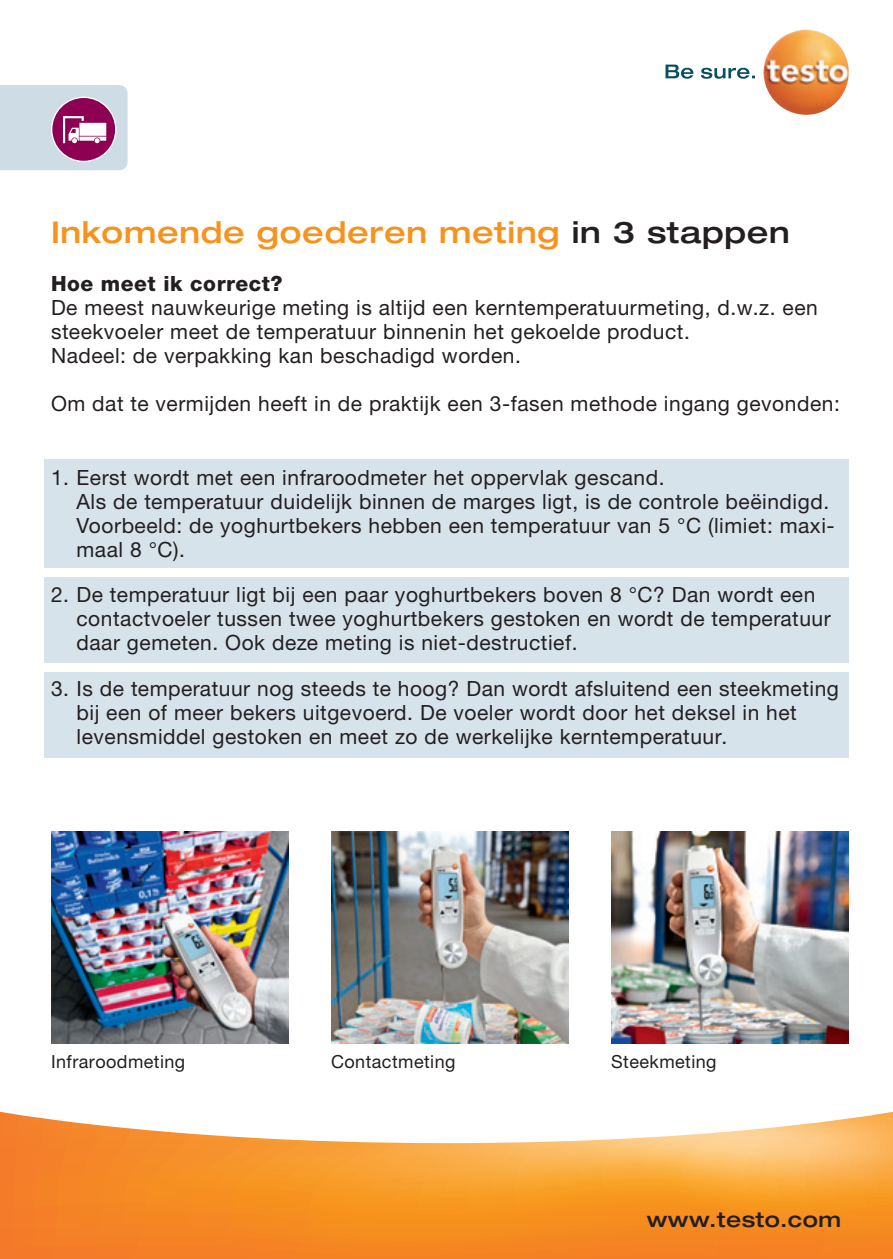
<style>
.page{position:relative;width:893px;height:1259px;background:#fff}
.page>*{position:absolute;margin:0;border:0;box-sizing:border-box;transform-origin:0 0}
.t1{font:500 expanded 30px "Helvetica Neue LTW1 G";letter-spacing:.025em;color:#f7931d}
.t2{font:21px/24px "Helvetica Neue LTW1 G";letter-spacing:.025em;color:#231f20}
.t3{font:800 21px "Helvetica Neue LTW1 G";letter-spacing:.025em;color:#231f20}
.t4{font:500 expanded 21px "Helvetica Neue LTW1 G";letter-spacing:.025em;color:#231f20}
.t5{font:18px "Helvetica Neue LTW1 G";letter-spacing:.025em;color:#231f20}
.s1{color:#231f20}
</style>
<div class="page">
<svg style="left:0;top:1111px;width:893px;height:148px;background:#f8a54f"></svg>
<svg style="left:665px;top:65px;width:90px;height:14px"></svg>
<img style="left:763px;top:30px;width:86px;height:85px;border-radius:43px">
<img style="left:51px;top:831px;width:238px;height:212px">
<svg style="left:0;top:85px;width:128px;height:85px;background:#c3aec6"></svg>
<img style="left:331px;top:831px;width:238px;height:212px">
<img style="left:611px;top:831px;width:238px;height:212px">
<div style="left:45px;top:672px;width:804px;height:85px;background:#d7e3ea"></div>
<div style="left:45px;top:577px;width:804px;height:85px;background:#d7e3ea"></div>
<div style="left:45px;top:459px;width:804px;height:108px;background:#d7e3ea"></div>
<h1 class="t1" style="left:51px;top:213px;width:740px">Inkomende goederen meting <span class="s1">in 3 stappen</span></h1>
<p class="t3" style="left:51px;top:271px;width:233px">Hoe meet ik correct?</p>
<p class="t2" style="left:51px;top:296px;width:768px">De meest nauwkeurige meting is altijd een kerntemperatuurmeting, d.w.z. een steekvoeler meet de temperatuur binnenin het gekoelde product.<br>Nadeel: de verpakking kan beschadigd worden.</p>
<p class="t2" style="left:51px;top:392px;width:790px">Om dat te vermijden heeft in de praktijk een 3-fasen methode ingang gevonden:</p>
<p class="t2" style="left:77px;top:466px;width:760px;text-indent:-26px">1. Eerst wordt met een infraroodmeter het oppervlak gescand.<br>Als de temperatuur duidelijk binnen de marges ligt, is de controle beëindigd.<br>Voorbeeld: de yoghurtbekers hebben een temperatuur van 5 °C (limiet: maxi&shy;maal 8 °C).</p>
<p class="t2" style="left:77px;top:582px;width:756px;text-indent:-26px">2. De temperatuur ligt bij een paar yoghurtbekers boven 8 °C? Dan wordt een contactvoeler tussen twee yoghurtbekers gestoken en wordt de temperatuur daar gemeten. Ook deze meting is niet-destructief.</p>
<p class="t2" style="left:77px;top:676px;width:764px;text-indent:-26px">3. Is de temperatuur nog steeds te hoog? Dan wordt afsluitend een steekmeting bij een of meer bekers uitgevoerd. De voeler wordt door het deksel in het levensmiddel gestoken en meet zo de werkelijke kerntemperatuur.</p>
<p class="t5" style="left:51px;top:1051px;width:136px">Infraroodmeting</p>
<p class="t5" style="left:331px;top:1051px;width:126px">Contactmeting</p>
<p class="t5" style="left:611px;top:1051px;width:107px">Steekmeting</p>
<p class="t4" style="left:647px;top:1205px;width:196px">www.testo.com</p>
</div>
